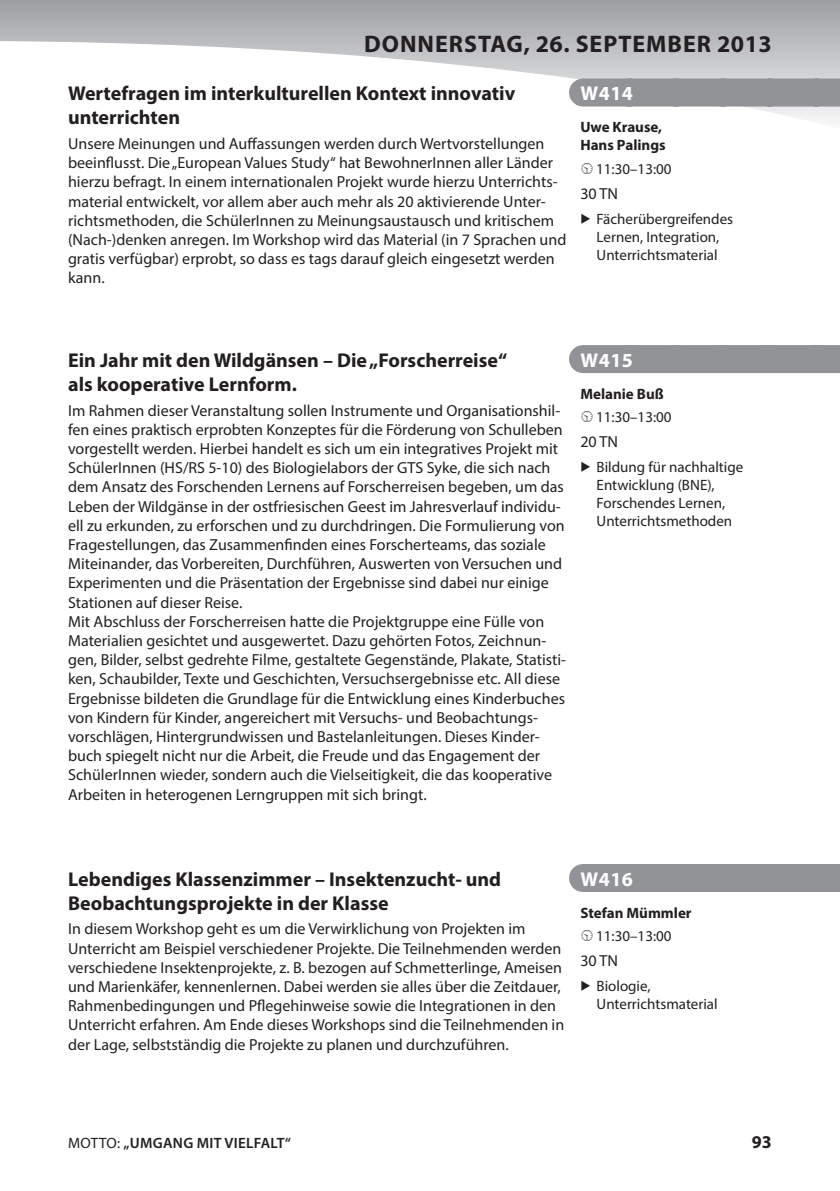
<style>
.page{position:relative;width:840px;height:1191px;background:#fff}
.page>*{position:absolute;margin:0;border:0;box-sizing:border-box;transform-origin:0 0}
.t1{font:700 24px "Myriad Pro";letter-spacing:.04em;color:#231f20}
.Titel{font:700 20px/24px "Myriad Pro";color:#231f20}
.Balken_rechte_Seite{font:700 20px "Myriad Pro";letter-spacing:.02em;color:#fff}
.t2{font:700 18px "Myriad Pro";color:#231f20}
.Beschreibung{font:16px/19.2px "Myriad Pro";color:#231f20}
.Teilnehmer{font:16px "Myriad Pro";color:#231f20}
.Stichwörter{font:15px/18px "Myriad Pro";color:#231f20}
.Referent{font:700 15px/18px "Myriad Pro";color:#231f20}
.Uhrzeit{font:15px "Myriad Pro";color:#231f20}
.t3{font:600 15px "Myriad Pro";letter-spacing:.02em;color:#231f20}
.s1{font-weight:400}
</style>
<div class="page">
<svg style="left:0;top:0;width:839px;height:121px"></svg>
<div style="left:582px;top:864px;width:257px;height:28px;background:#919396"></div>
<div style="left:582px;top:345px;width:257px;height:28px;background:#919396"></div>
<div style="left:582px;top:78px;width:257px;height:28px;background:#919396"></div>
<h1 class="t1" style="left:364px;top:28px;width:409px">DONNERSTAG, 26. SEPTEMBER 2013</h1>
<p class="Titel" style="left:68px;top:81px;width:448px">Wertefragen im interkulturellen Kontext innovativ unterrichten</p>
<p class="Beschreibung" style="left:68px;top:134px;width:499px">Unsere Meinungen und Auffassungen werden durch Wertvorstellungen beeinflusst. Die „European Values Study“ hat BewohnerInnen aller Länder hierzu befragt. In einem internationalen Projekt wurde hierzu Unterrichts&shy;material entwickelt, vor allem aber auch mehr als 20 aktivierende Unter&shy;richtsmethoden, die SchülerInnen zu Meinungsaustausch und kritischem (Nach-)denken anregen. Im Workshop wird das Material (in 7 Sprachen und gratis verfügbar) erprobt, so dass es tags darauf gleich eingesetzt werden kann.</p>
<p class="Balken_rechte_Seite" style="left:580px;top:80px;width:54px">W414</p>
<p class="Referent" style="left:580px;top:118px;width:87px">Uwe Krause,<br>Hans Palings</p>
<p class="Uhrzeit" style="left:596px;top:160px;width:77px">11:30–13:00</p>
<p class="Teilnehmer" style="left:580px;top:184px;width:39px">30 TN</p>
<p class="Stichwörter" style="left:580px;top:209px;width:154px;text-align:center">◆ Fächerübergreifendes<br>Lernen, Integration,<br>Unterrichtsmaterial</p>
<p class="Titel" style="left:68px;top:347px;width:440px">Ein Jahr mit den Wildgänsen – Die „Forscherreise“ als kooperative Lernform.</p>
<p class="Beschreibung" style="left:68px;top:400px;width:498px">Im Rahmen dieser Veranstaltung sollen Instrumente und Organisationshil&shy;fen eines praktisch erprobten Konzeptes für die Förderung von Schulleben vorgestellt werden. Hierbei handelt es sich um ein integratives Projekt mit SchülerInnen (HS/RS 5-10) des Biologielabors der GTS Syke, die sich nach dem Ansatz des Forschenden Lernens auf Forscherreisen begeben, um das Leben der Wildgänse in der ostfriesischen Geest im Jahresverlauf individu&shy;ell zu erkunden, zu erforschen und zu durchdringen. Die Formulierung von Fragestellungen, das Zusammenfinden eines Forscherteams, das soziale Miteinander, das Vorbereiten, Durchführen, Auswerten von Versuchen und Experimenten und die Präsentation der Ergebnisse sind dabei nur einige Stationen auf dieser Reise.</p>
<p class="Beschreibung" style="left:68px;top:611px;width:499px">Mit Abschluss der Forscherreisen hatte die Projektgruppe eine Fülle von Materialien gesichtet und ausgewertet. Dazu gehörten Fotos, Zeichnun&shy;gen, Bilder, selbst gedrehte Filme, gestaltete Gegenstände, Plakate, Statisti&shy;ken, Schaubilder, Texte und Geschichten, Versuchsergebnisse etc. All diese Ergebnisse bildeten die Grundlage für die Entwicklung eines Kinderbuches von Kindern für Kinder, angereichert mit Versuchs- und Beobachtungs&shy;vorschlägen, Hintergrundwissen und Bastelanleitungen. Dieses Kinder&shy;buch spiegelt nicht nur die Arbeit, die Freude und das Engagement der SchülerInnen wieder, sondern auch die Vielseitigkeit, die das kooperative Arbeiten in heterogenen Lerngruppen mit sich bringt.</p>
<p class="Balken_rechte_Seite" style="left:580px;top:347px;width:54px">W415</p>
<p class="Referent" style="left:580px;top:384px;width:85px">Melanie Buß</p>
<p class="Uhrzeit" style="left:596px;top:408px;width:77px">11:30–13:00</p>
<p class="Teilnehmer" style="left:580px;top:432px;width:39px">20 TN</p>
<p class="Stichwörter" style="left:596px;top:458px;width:148px;text-indent:-16px">◆ Bildung für nachhaltige<br>Entwicklung (BNE),<br>Forschendes Lernen,<br>Unterrichtsmethoden</p>
<p class="Titel" style="left:68px;top:866px;width:434px">Lebendiges Klassenzimmer – Insektenzucht- und<br>Beobachtungsprojekte in der Klasse</p>
<p class="Beschreibung" style="left:68px;top:919px;width:497px">In diesem Workshop geht es um die Verwirklichung von Projekten im Unterricht am Beispiel verschiedener Projekte. Die Teilnehmenden werden verschiedene Insektenprojekte, z. B. bezogen auf Schmetterlinge, Ameisen und Marienkäfer, kennenlernen. Dabei werden sie alles über die Zeitdauer, Rahmenbedingungen und Pflegehinweise sowie die Integrationen in den Unterricht erfahren. Am Ende dieses Workshops sind die Teilnehmenden in der Lage, selbstständig die Projekte zu planen und durchzuführen.</p>
<p class="Balken_rechte_Seite" style="left:580px;top:865px;width:54px">W416</p>
<p class="Referent" style="left:580px;top:903px;width:113px">Stefan Mümmler</p>
<p class="Uhrzeit" style="left:596px;top:927px;width:77px">11:30–13:00</p>
<p class="Teilnehmer" style="left:580px;top:951px;width:39px">30 TN</p>
<p class="Stichwörter" style="left:596px;top:977px;width:123px;text-indent:-16px">◆ Biologie,<br>Unterrichtsmaterial</p>
<p class="t3" style="left:68px;top:1133px;width:224px"><span class="s1">MOTTO:</span> „UMGANG MIT VIELFALT“</p>
<p class="t2" style="left:751px;top:1130px;width:21px">93</p>
</div>
